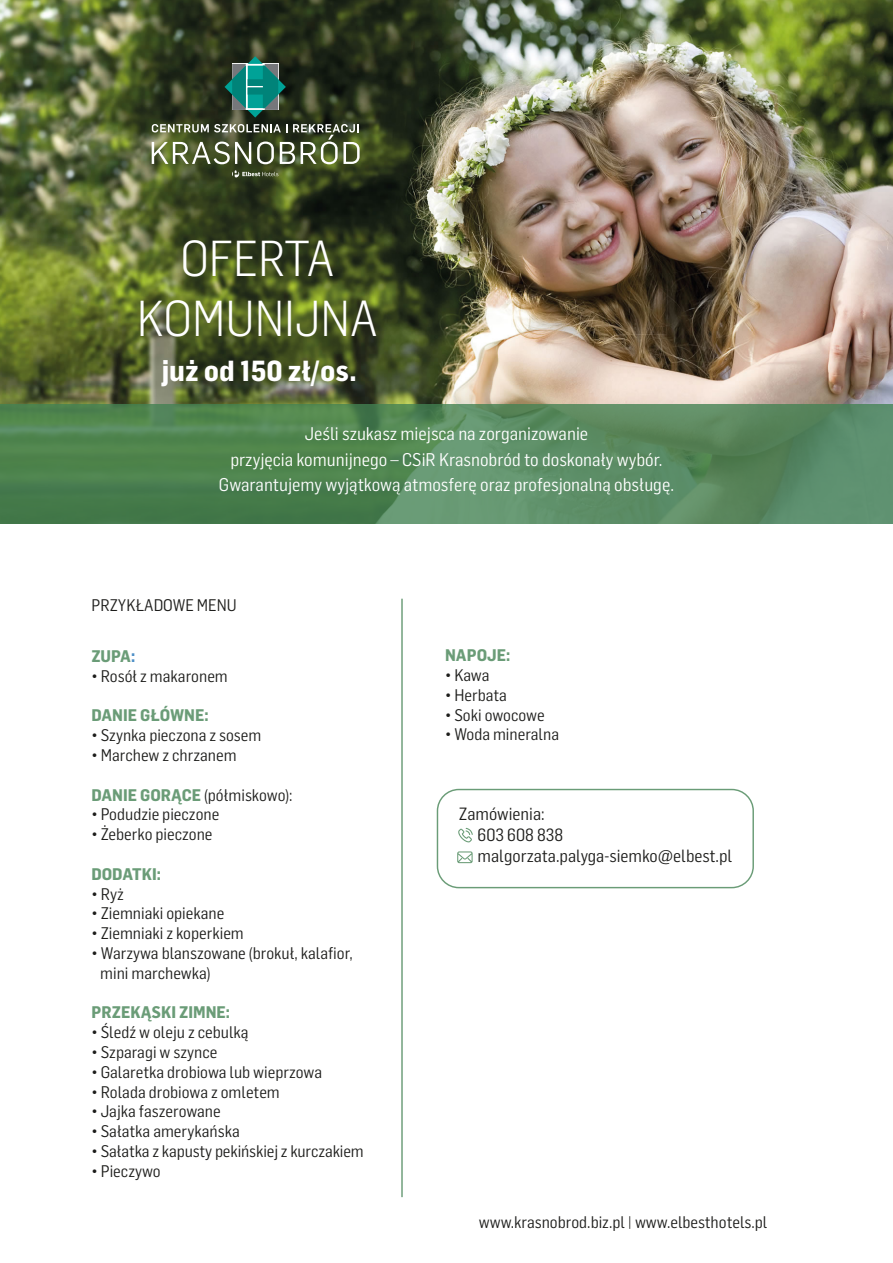
<style>
.page{position:relative;width:893px;height:1263px;background:#fff}
.page>*{position:absolute;margin:0;border:0;box-sizing:border-box;transform-origin:0 0}
.t1{font:300 49.5px/60px "Flama Semicondensed";color:#fff;text-align:center}
.t2{font:700 28.5px "Flama Semicondensed";color:#fff}
.t3{font:18px/25.5px "Flama Semicondensed";color:#fff;text-align:center}
.t4{font:17.4px/20.9px "Flama Semicondensed";color:#1d1d1b}
.t5{font:16.5px/19.8px "Flama Semicondensed";color:#1d1d1b}
.t6{font:700 16.5px "Flama Semicondensed";color:rgb(67 130 83/.79)}
.s1{color:rgb(29 113 184/.79)}
.s2{font-weight:700;color:rgb(67 130 83/.79)}
</style>
<div class="page">
<div style="left:437px;top:789px;width:317px;height:99px;border:1px solid #438253;border-radius:21px"></div>
<svg style="left:458px;top:828px;width:15px;height:14px"></svg>
<svg style="left:457px;top:851px;width:16px;height:12px"></svg>
<hr style="left:401px;top:599px;width:2px;height:598px;background:#438253">
<img style="left:0;top:0;width:893px;height:404px">
<svg style="left:0;top:404px;width:893px;height:119px;background:#55875a"></svg>
<svg style="left:225px;top:56px;width:61px;height:62px;background:#2a6e64"></svg>
<svg style="left:152px;top:124px;width:208px;height:40px"></svg>
<svg style="left:232px;top:170px;width:46px;height:7px"></svg>
<h1 class="t1" style="left:137px;top:226px;width:242px">OFERTA<br>KOMUNIJNA</h1>
<h2 class="t2" style="left:161px;top:352px;width:197px">już od 150 zł/os.</h2>
<p class="t3" style="left:219px;top:420px;width:457px">Jeśli szukasz miejsca na zorganizowanie<br>przyjęcia komunijnego – CSiR Krasnobród to doskonały wybór.<br>Gwarantujemy wyjątkową atmosferę oraz profesjonalną obsługę.</p>
<p class="t5" style="left:91px;top:594px;width:147px">PRZYKŁADOWE MENU</p>
<p class="t6" style="left:91px;top:645px;width:45px">ZUPA<span class="s1">:</span></p>
<p class="t5" style="left:91px;top:665px;width:138px">• Rosół z makaronem</p>
<p class="t6" style="left:91px;top:704px;width:119px">DANIE GŁÓWNE:</p>
<p class="t5" style="left:91px;top:725px;width:171px">• Szynka pieczona z sosem</p>
<p class="t5" style="left:91px;top:744px;width:147px">• Marchew z chrzanem</p>
<p class="t5" style="left:91px;top:784px;width:203px"><span class="s2">DANIE GORĄCE</span> (półmiskowo):</p>
<p class="t5" style="left:91px;top:804px;width:129px">• Podudzie pieczone</p>
<p class="t5" style="left:91px;top:824px;width:123px">• Żeberko pieczone</p>
<p class="t6" style="left:91px;top:863px;width:71px">DODATKI:</p>
<p class="t5" style="left:91px;top:883px;width:34px">• Ryż</p>
<p class="t5" style="left:91px;top:903px;width:135px">• Ziemniaki opiekane</p>
<p class="t5" style="left:91px;top:923px;width:154px">• Ziemniaki z koperkiem</p>
<p class="t5" style="left:100px;top:942px;width:254px;text-indent:-9px">• Warzywa blanszowane (brokuł, kalafior, mini marchewka)</p>
<p class="t6" style="left:91px;top:1001px;width:140px">PRZEKĄSKI ZIMNE:</p>
<p class="t5" style="left:91px;top:1022px;width:159px">• Śledź w oleju z cebulką</p>
<p class="t5" style="left:91px;top:1041px;width:128px">• Szparagi w szynce</p>
<p class="t5" style="left:91px;top:1061px;width:232px">• Galaretka drobiowa lub wieprzowa</p>
<p class="t5" style="left:91px;top:1081px;width:190px">• Rolada drobiowa z omletem</p>
<p class="t5" style="left:91px;top:1101px;width:131px">• Jajka faszerowane</p>
<p class="t5" style="left:91px;top:1121px;width:150px">• Sałatka amerykańska</p>
<p class="t5" style="left:91px;top:1140px;width:274px">• Sałatka z kapusty pekińskiej z kurczakiem</p>
<p class="t5" style="left:91px;top:1160px;width:71px">• Pieczywo</p>
<p class="t6" style="left:445px;top:644px;width:67px">NAPOJE:</p>
<p class="t5" style="left:445px;top:664px;width:46px">• Kawa</p>
<p class="t5" style="left:445px;top:684px;width:63px">• Herbata</p>
<p class="t5" style="left:445px;top:704px;width:101px">• Soki owocowe</p>
<p class="t5" style="left:445px;top:724px;width:115px">• Woda mineralna</p>
<p class="t4" style="left:478px;top:803px;width:256px;text-indent:-19px">Zamówienia:<br>603 608 838 malgorzata.palyga-siemko@elbest.pl</p>
<p class="t5" style="left:479px;top:1211px;width:290px">www.krasnobrod.biz.pl | www.elbesthotels.pl</p>
</div>
